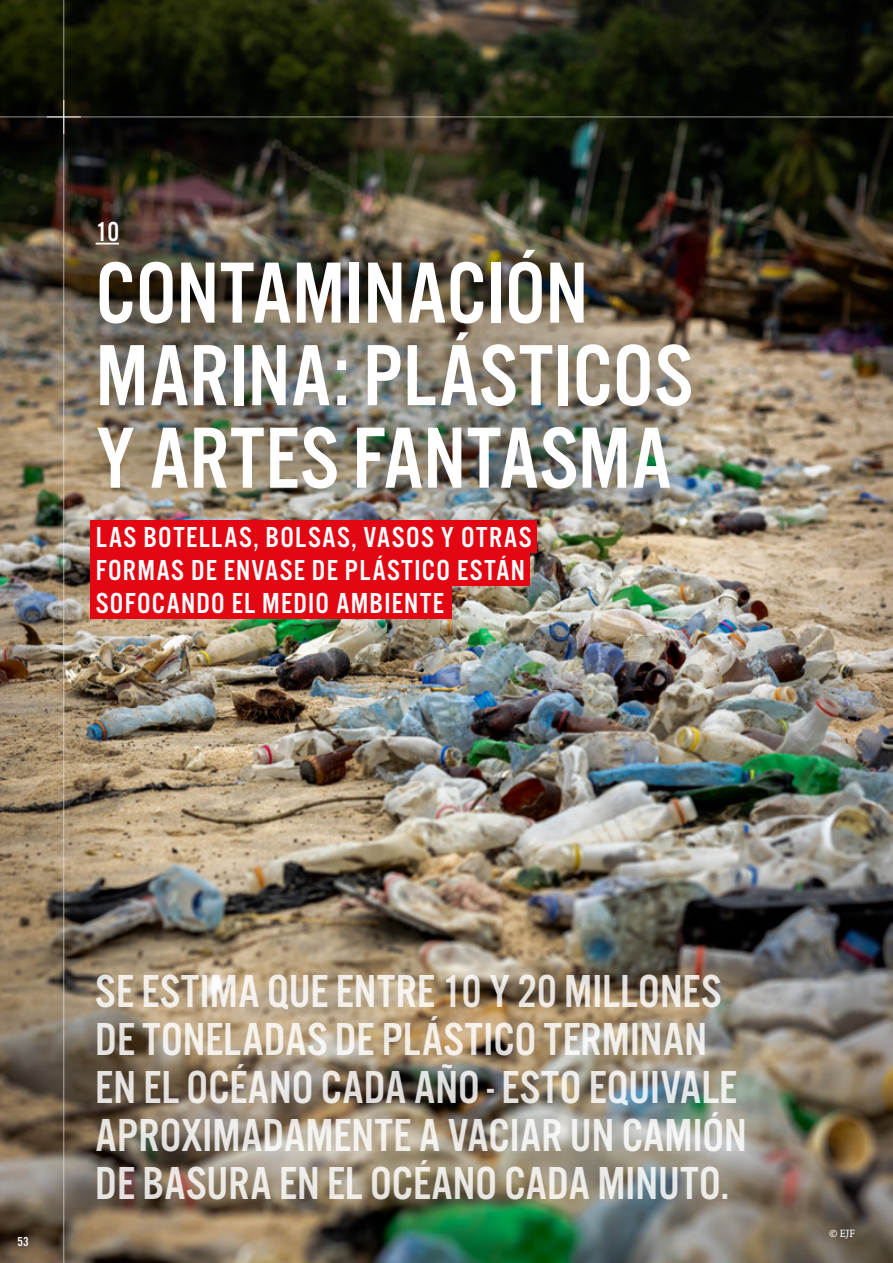
<style>
.page{position:relative;width:893px;height:1263px;background:#fff}
.page>*{position:absolute;margin:0;border:0;box-sizing:border-box;transform-origin:0 0}
.t1{font:90px/82.5px "Alternate Got No 3 D";color:#fff}
.t2{font:48px/48px "Alternate Got No 3 D";color:#fff}
.t3{font:30px/33px "Alternate Got No 3 D";letter-spacing:.04em;color:#fff}
.t4{font:28.5px "Alternate Got No 3 D";color:#fff}
.t5{font:13.5px "Alternate Got No 3 D";color:#fff}
.t6{font:10.5px "Tisa Pro";color:#fff}
</style>
<div class="page">
<img style="left:0;top:0;width:893px;height:1263px">
<div style="left:45px;top:197px;width:700px;height:346px;background:#000;opacity:.45"></div>
<hr style="left:63px;top:0;width:1px;height:1263px;background:#f3f2ef">
<hr style="left:63px;top:100px;width:1px;height:34px;background:#f8f7f5">
<hr style="left:0;top:117px;width:893px;height:1px;background:#f3f2ef">
<hr style="left:47px;top:117px;width:34px;height:1px;background:#f8f7f5">
<div style="left:91px;top:520px;width:446px;height:33px;background:#e30613"></div>
<div style="left:91px;top:553px;width:439px;height:33px;background:#e30613"></div>
<div style="left:91px;top:586px;width:361px;height:32px;background:#e30613"></div>
<svg style="left:96px;top:243px;width:23px;height:1px"></svg>
<div style="left:796px;top:1194px;width:92px;height:69px;background:#000;opacity:.95"></div>
<p class="t4" style="left:96px;top:216px;width:25px">10</p>
<h1 class="t1" style="left:96px;top:254px;width:599px">CONTAMINACIÓN<br>MARINA: PLÁSTICOS<br>Y ARTES FANTASMA</h1>
<p class="t3" style="left:96px;top:521px;width:437px">LAS BOTELLAS, BOLSAS, VASOS Y OTRAS<br>FORMAS DE ENVASE DE PLÁSTICO ESTÁN<br>SOFOCANDO EL MEDIO AMBIENTE</p>
<p class="t5" style="left:18px;top:1235px;width:13px">53</p>
<p class="t2" style="left:96px;top:968px;width:653px">SE ESTIMA QUE ENTRE 10 Y 20 MILLONES DE TONELADAS DE PLÁSTICO TERMINAN EN EL OCÉANO CADA AÑO - ESTO EQUIVALE APROXIMADAMENTE A VACIAR UN CAMIÓN DE BASURA EN EL OCÉANO CADA MINUTO.</p>
<p class="t6" style="left:829px;top:1226px;width:27px">© EJF</p>
</div>
